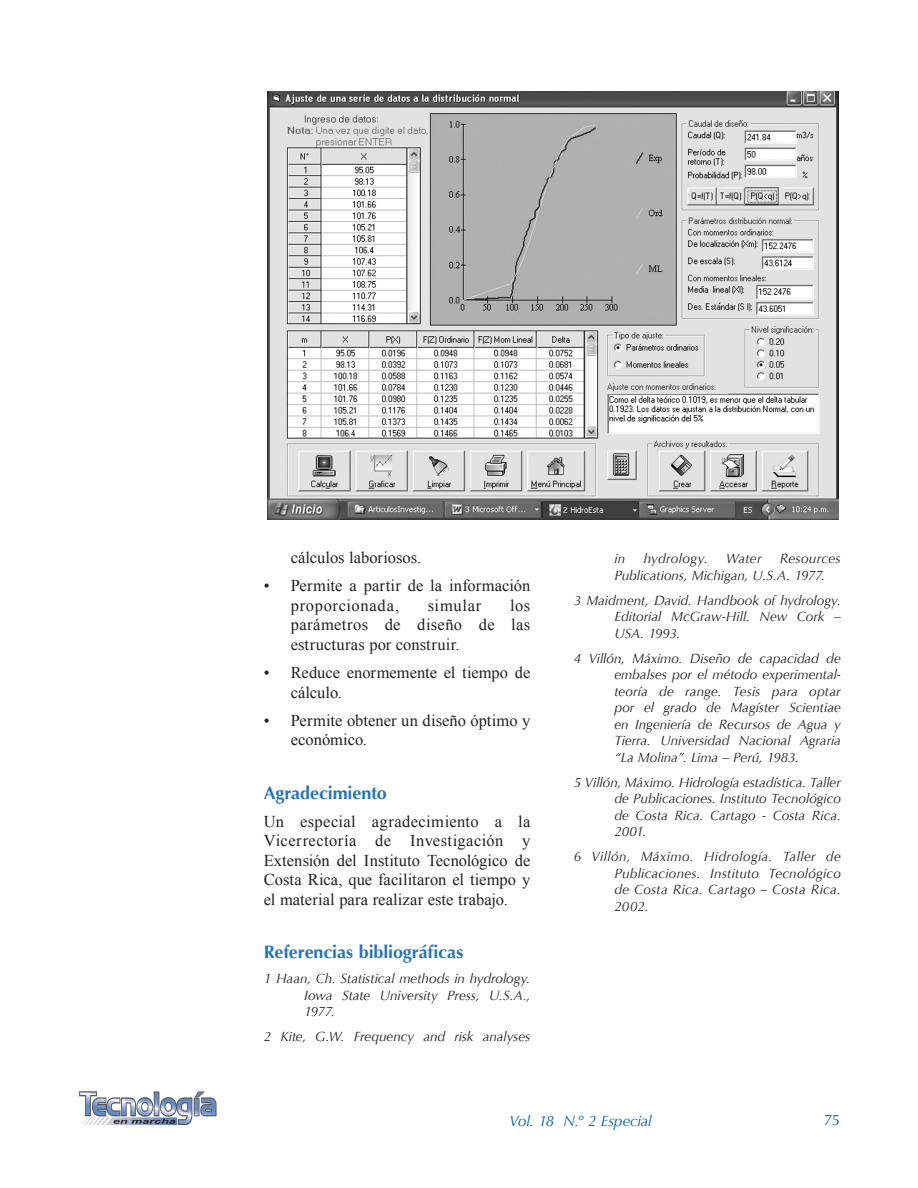
<style>
.page{position:relative;width:918px;height:1188px;background:#fff}
.page>*{position:absolute;margin:0;border:0;box-sizing:border-box;transform-origin:0 0}
.titulo_1{font:700 18px "Optima";letter-spacing:-.01em;color:#2774b6}
.texto_sangrado{font:16.5px/19.5px "Times New Roman";letter-spacing:.01em;color:#231f20}
.texto{font:16.5px/19.5px "Times New Roman";letter-spacing:.005em;color:#231f20;text-align:justify}
.texto_sangrado-2{font:16.5px "Times New Roman";letter-spacing:.045em;color:#231f20}
.t1{font:italic 15px "Optima";letter-spacing:-.01em;color:#0161aa}
.t2{font:15px "Optima";color:#0161aa}
.texto_bibliografia{font:italic 13.5px/16.5px "Optima";color:#231f20;text-align:justify}
.texto_bibliografia-2{font:italic 13.5px "Optima";letter-spacing:.025em;color:#231f20}
</style>
<div class="page">
<svg style="left:79px;top:1091px;width:138px;height:34px"></svg>
<img style="left:267px;top:92px;width:571px;height:428px">
<p class="texto_sangrado" style="left:291px;top:548px;width:132px">cálculos laboriosos.</p>
<p class="texto_sangrado" style="left:291px;top:576px;width:241px;text-indent:-27px">• Permite a partir de la información proporcionada,</p>
<p class="texto_sangrado" style="left:291px;top:595px;width:241px;text-align:justify;text-indent:219px">los parámetros de diseño de las estructuras por construir.</p>
<p class="texto_sangrado" style="left:291px;top:662px;width:241px;text-indent:-27px">• Reduce enormemente el tiempo de cálculo.</p>
<p class="texto_sangrado" style="left:291px;top:710px;width:241px;text-indent:-27px">• Permite obtener un diseño óptimo y económico.</p>
<p class="titulo_1" style="left:264px;top:782px;width:125px">Agradecimiento</p>
<p class="texto" style="left:264px;top:811px;width:268px">Un especial agradecimiento a la Vicerrectoría de Investigación y Extensión del Instituto Tecnológico de Costa Rica, que facilitaron el tiempo y el material para realizar este trabajo.</p>
<p class="titulo_1" style="left:264px;top:942px;width:201px">Referencias bibliográficas</p>
<p class="texto_bibliografia" style="left:304px;top:970px;width:228px;text-indent:-40px">1 Haan, Ch. Statistical methods in hydrology.<br>Iowa State University Press, U.S.A., 1977.</p>
<p class="texto_bibliografia" style="left:264px;top:1028px;width:268px">2 Kite, G.W. Frequency and risk analyses</p>
<p class="texto_sangrado-2" style="left:428px;top:594px;width:55px">simular</p>
<p class="texto_bibliografia" style="left:614px;top:551px;width:13px">in</p>
<p class="texto_bibliografia-2" style="left:644px;top:551px;width:65px">hydrology.</p>
<p class="texto_bibliografia" style="left:726px;top:551px;width:37px">Water</p>
<p class="texto_bibliografia" style="left:614px;top:551px;width:228px;text-indent:165px">Resources<br>Publications, Michigan, U.S.A. 1977.</p>
<p class="texto_bibliografia" style="left:614px;top:592px;width:228px;text-indent:-40px">3 Maidment, David. Handbook of hydrology.<br>Editorial McGraw-Hill. New Cork – USA. 1993.</p>
<p class="texto_bibliografia" style="left:614px;top:650px;width:228px;text-indent:-40px">4 Villón, Máximo. Diseño de capacidad de embalses por el método experimental&shy;teoría de range. Tesis para optar por el grado de Magíster Scientiae en Ingeniería de Recursos de Agua y Tierra. Universidad Nacional Agraria “La Molina”. Lima – Perú, 1983.</p>
<p class="texto_bibliografia" style="left:614px;top:774px;width:228px;text-indent:-40px">5 Villón, Máximo. Hidrología estadística. Taller de Publicaciones. Instituto Tecnológico de Costa Rica. Cartago - Costa Rica.<br>2001.</p>
<p class="texto_bibliografia" style="left:614px;top:849px;width:228px;text-indent:-40px">6 Villón, Máximo. Hidrología. Taller de Publicaciones. Instituto Tecnológico de Costa Rica. Cartago – Costa Rica.<br>2002.</p>
<p class="t1" style="left:510px;top:1112px;width:144px">Vol. 18 N.º 2 Especial</p>
<p class="t2" style="left:824px;top:1111px;width:18px">75</p>
</div>
